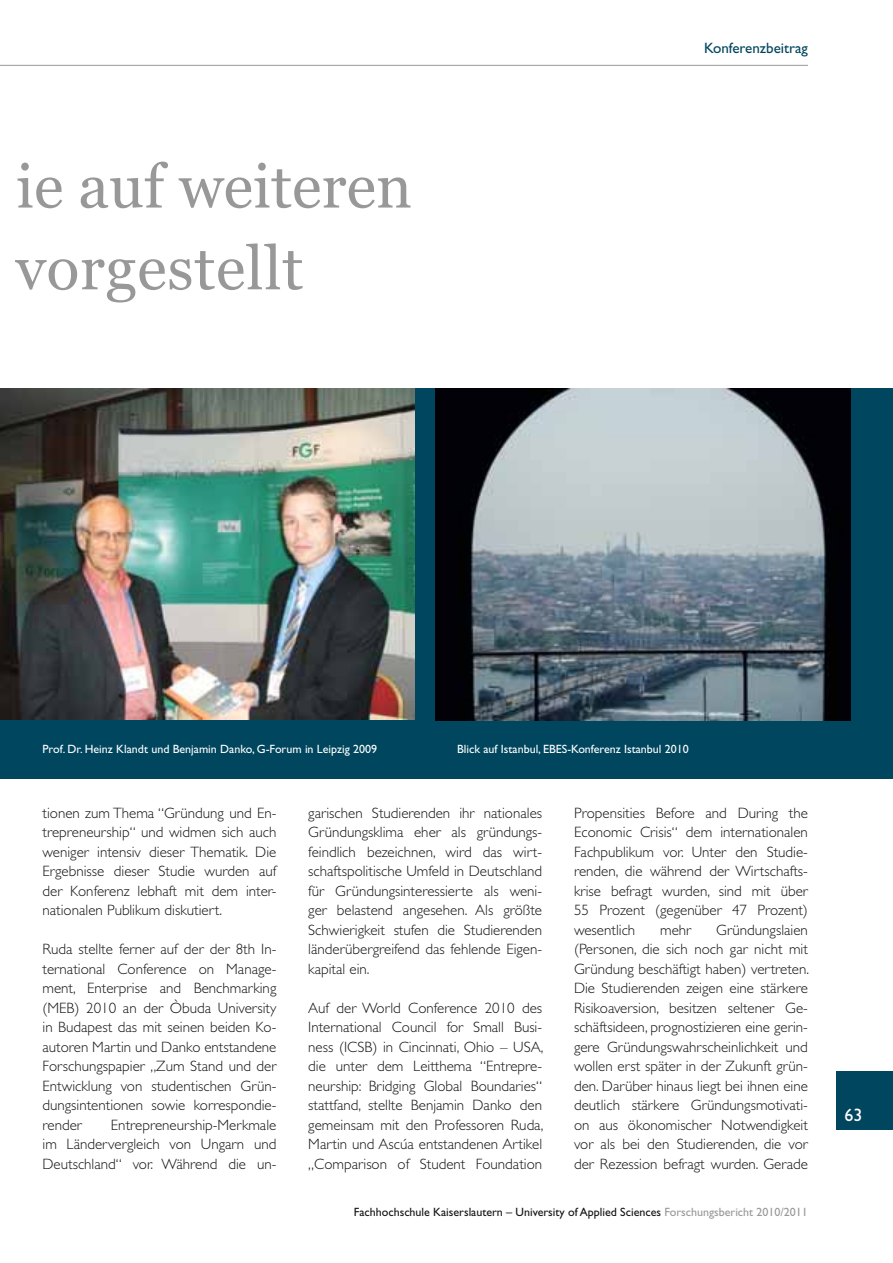
<style>
.page{position:relative;width:893px;height:1263px;background:#fff}
.page>*{position:absolute;margin:0;border:0;box-sizing:border-box;transform-origin:0 0}
.t1{font:60.75px/81.8px "Georgia";letter-spacing:.005em;color:#989898}
.t2{font:18px "Gill Sans Std";color:#fff}
.t3{font:300 15px/19.5px "Gill Sans Std";color:#131413;text-align:justify}
.t4{font:15px "Gill Sans Std";color:#00465e}
.t5{font:12px "Gill Sans Std";color:#fff}
.t6{font:12px "Gill Sans Std";color:#131413}
.s1{color:#989898}
</style>
<div class="page">
<hr style="left:0;top:65px;width:808px;height:1px;background:#989898">
<div style="left:836px;top:1071px;width:57px;height:58px;background:#00465e"></div>
<div style="left:0;top:388px;width:893px;height:390px;background:#00465e"></div>
<img style="left:0;top:388px;width:415px;height:331px">
<img style="left:436px;top:388px;width:414px;height:332px">
<h1 class="t1" style="left:16px;top:145px;width:398px">ie auf weiteren vorgestellt</h1>
<p class="t4" style="left:704px;top:42px;width:105px">Konferenzbeitrag</p>
<p class="t5" style="left:43px;top:745px;width:336px">Prof. Dr. Heinz Klandt und Benjamin Danko, G-Forum in Leipzig 2009</p>
<p class="t5" style="left:457px;top:745px;width:233px">Blick auf Istanbul, EBES-Konferenz Istanbul 2010</p>
<p class="t3" style="left:43px;top:804px;width:235px">tionen zum Thema “Gründung und En&shy;trepreneurship“ und widmen sich auch weniger intensiv dieser Thematik. Die Ergebnisse dieser Studie wurden auf der Konferenz lebhaft mit dem inter&shy;nationalen Publikum diskutiert.</p>
<p class="t3" style="left:43px;top:941px;width:235px">Ruda stellte ferner auf der der 8th In&shy;ternational Conference on Manage&shy;ment, Enterprise and Benchmarking (MEB) 2010 an der Òbuda University in Budapest das mit seinen beiden Ko&shy;autoren Martin und Danko entstandene Forschungspapier „Zum Stand und der Entwicklung von studentischen Grün&shy;dungsintentionen sowie korrespondie&shy;render</p>
<p class="t3" style="left:43px;top:1116px;width:235px;text-indent:68px">Entrepreneurship-Merkmale im Ländervergleich von Ungarn und Deutschland“ vor. Während die un-</p>
<p class="t3" style="left:308px;top:804px;width:235px">garischen Studierenden ihr nationales Gründungsklima eher als gründungs&shy;feindlich bezeichnen, wird das wirt&shy;schaftspolitische Umfeld in Deutschland für Gründungsinteressierte als weni&shy;ger belastend angesehen. Als größte Schwierigkeit stufen die Studierenden länderübergreifend das fehlende Eigen&shy;kapital ein.</p>
<p class="t3" style="left:308px;top:999px;width:237px">Auf der World Conference 2010 des International Council for Small Busi&shy;ness (ICSB) in Cincinnati, Ohio – USA, die unter dem Leitthema “Entrepre&shy;neurship: Bridging Global Boundaries“ stattfand, stellte Benjamin Danko den gemeinsam mit den Professoren Ruda, Martin und Ascúa entstandenen Artikel „Comparison of Student Foun dation</p>
<p class="t3" style="left:574px;top:804px;width:235px">Propensities Before and During the Economic Crisis“ dem internationalen Fachpublikum vor. Unter den Studie&shy;renden, die während der Wirtschafts&shy;krise befragt wurden, sind mit über 55 Prozent (gegenüber 47 Prozent) wesentlich</p>
<p class="t3" style="left:574px;top:921px;width:237px;text-indent:142px">Gründungslaien (Personen, die sich noch gar nicht mit Gründung beschäftigt haben) vertreten.<br>Die Studierenden zeigen eine stärkere Risikoaversion, besitzen seltener Ge&shy;schäftsideen, prognostizieren eine gerin&shy;gere Gründungswahrscheinlichkeit und wollen erst später in der Zukunft grün&shy;den. Darüber hinaus liegt bei ihnen eine deutlich stärkere Gründungsmotivati&shy;on aus ökonomischer Notwendigkeit vor als bei den Studierenden, die vor der Rezession befragt wurden. Gerade</p>
<p class="t3" style="left:660px;top:921px;width:33px">mehr</p>
<p class="t6" style="left:354px;top:1207px;width:456px">Fachhochschule Kaiserslautern – University of Applied Sciences <span class="s1">Forschungsbericht 2010/2011</span></p>
<p class="t2" style="left:844px;top:1109px;width:19px">63</p>
</div>
